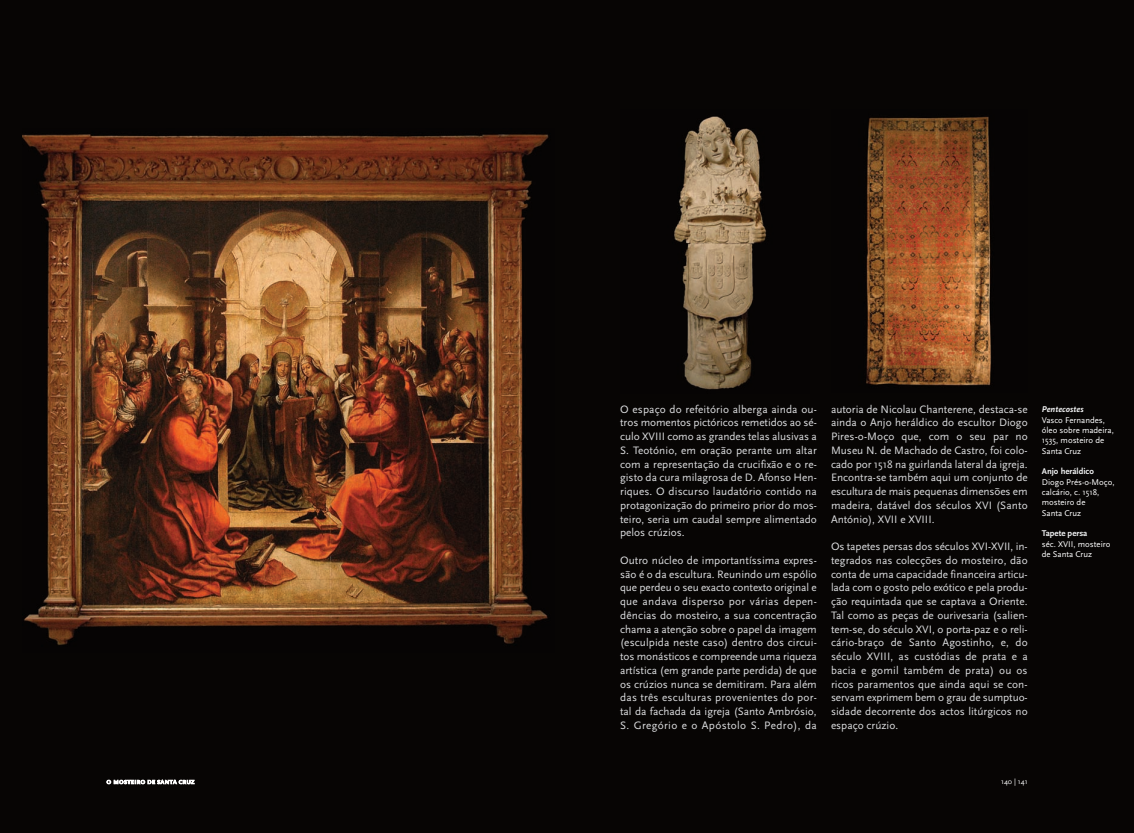
<style>
.page{position:relative;width:1134px;height:833px;background:#070504}
.page>*{position:absolute;margin:0;border:0;box-sizing:border-box;transform-origin:0 0}
.t1{font:11.25px/13.8px "Scala Sans";color:#dcdddf;text-align:justify}
.t2{font:8.75px/10.4px "Scala Sans";color:#fff}
.t3{font:700 8.75px "Scala Sans";color:#f2f3f4}
.t4{font:italic 700 8.75px "Scala Sans";color:#f2f3f4}
.t5{font:7.5px "Scala Sans LF Caps";color:#fff}
.t6{font:7.5px "Scala Sans";color:#fff}
</style>
<div class="page">
<img style="left:23px;top:128px;width:531px;height:524px">
<img style="left:620px;top:110px;width:189px;height:283px">
<img style="left:831px;top:110px;width:197px;height:283px">
<p class="t5" style="left:106px;top:779px;width:90px">o mosteiro de santa cruz</p>
<p class="t1" style="left:620px;top:403px;width:198px">O espaço do refeitório alberga ainda ou&shy;tros momentos pictóricos remetidos ao sé&shy;culo XVIII como as grandes telas alusivas a S. Teotónio, em oração perante um altar com a representação da crucifixão e o re&shy;gisto da cura milagrosa de D. Afonso Hen&shy;riques. O discurso laudatório contido na protagonização do primeiro prior do mos&shy;teiro, seria um caudal sempre alimentado pelos crúzios.</p>
<p class="t1" style="left:620px;top:554px;width:198px">Outro núcleo de importantíssima expres&shy;são é o da escultura. Reunindo um espólio que perdeu o seu exacto contexto original e que andava disperso por várias depen&shy;dências do mosteiro, a sua concentração chama a atenção sobre o papel da imagem (esculpida neste caso) dentro dos circui&shy;tos monásticos e compreende uma riqueza artística (em grande parte perdida) de que os crúzios nunca se demitiram. Para além das três esculturas provenientes do por&shy;tal da fachada da igreja (Santo Ambrósio, S. Gregório e o Apóstolo S. Pedro), da</p>
<p class="t1" style="left:831px;top:403px;width:198px">autoria de Nicolau Chanterene, destaca-se ainda o Anjo heráldico do escultor Diogo Pires-o-Moço que, com o seu par no Museu N. de Machado de Castro, foi colo&shy;cado por 1518 na guirlanda lateral da igreja.<br>Encontra-se também aqui um conjunto de escultura de mais pequenas dimensões em madeira, datável dos séculos XVI (Santo António), XVII e XVIII.</p>
<p class="t1" style="left:831px;top:541px;width:198px">Os tapetes persas dos séculos XVI-XVII, in&shy;tegrados nas colecções do mosteiro, dão conta de uma capacidade financeira articu&shy;lada com o gosto pelo exótico e pela produ&shy;ção requintada que se captava a Oriente.<br>Tal como as peças de ourivesaria (salien&shy;tem-se, do século XVI, o porta-paz e o reli&shy;cário-braço de Santo Agostinho, e, do século XVIII, as custódias de prata e a bacia e gomil também de prata) ou os ricos paramentos que ainda aqui se con&shy;servam exprimem bem o grau de sumptuo&shy;sidade decorrente dos actos litúrgicos no espaço crúzio.</p>
<p class="t4" style="left:1042px;top:404px;width:43px">Pentecostes</p>
<p class="t2" style="left:1042px;top:416px;width:74px">Vasco Fernandes, óleo sobre madeira,<br>1535, mosteiro de<br>Santa Cruz</p>
<p class="t3" style="left:1042px;top:466px;width:54px">Anjo heráldico</p>
<p class="t2" style="left:1042px;top:477px;width:74px">Diogo Prés-o-Moço, calcário, c. 1518, mosteiro de<br>Santa Cruz</p>
<p class="t3" style="left:1042px;top:528px;width:47px">Tapete persa</p>
<p class="t2" style="left:1042px;top:539px;width:70px">séc. XVII, mosteiro de Santa Cruz</p>
<p class="t6" style="left:1001px;top:779px;width:28px">140 | 141</p>
</div>
